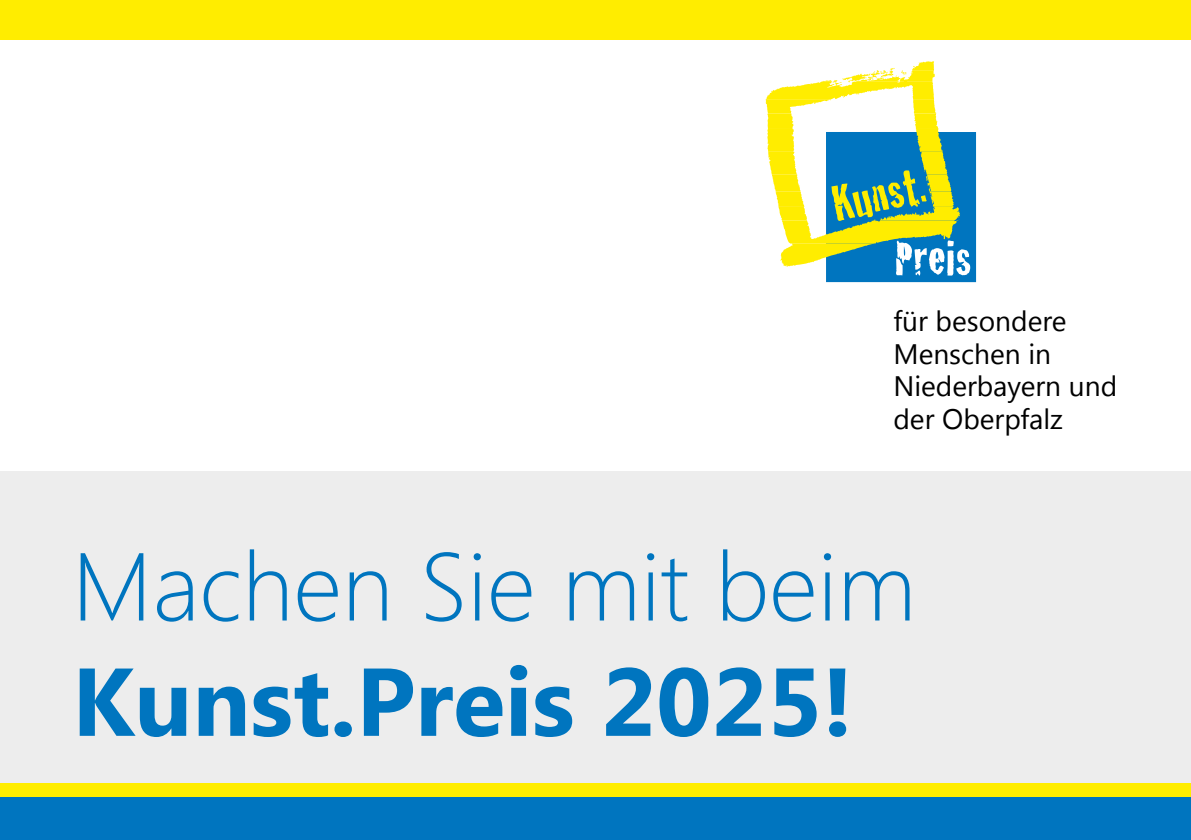
<style>
.page{position:relative;width:1191px;height:840px;background:#fff}
.page>*{position:absolute;margin:0;border:0;box-sizing:border-box;transform-origin:0 0}
.t1{font:300 96px "Segoe UI";color:#0075bf}
.t2{font:700 96px "Segoe UI";color:#0075bf}
.t3{font:28px/32.8px "Segoe UI";color:#000}
</style>
<div class="page">
<div style="left:0;top:471px;width:1191px;height:368px;background:#ededed"></div>
<div style="left:0;top:782px;width:1191px;height:57px;background:#ffed00"></div>
<div style="left:826px;top:132px;width:150px;height:150px;background:#0075bf"></div>
<svg style="left:765px;top:61px;width:205px;height:214px"></svg>
<div style="left:0;top:797px;width:1191px;height:42px;background:#0075bf"></div>
<div style="left:0;top:0;width:1191px;height:40px;background:#ffed00"></div>
<p class="t3" style="left:893px;top:303px;width:225px">für besondere<br>Menschen in<br>Niederbayern und der Oberpfalz</p>
<h1 class="t1" style="left:72px;top:520px;width:845px">Machen Sie mit beim</h1>
<h1 class="t2" style="left:72px;top:632px;width:782px">Kunst.Preis 2025!</h1>
</div>
